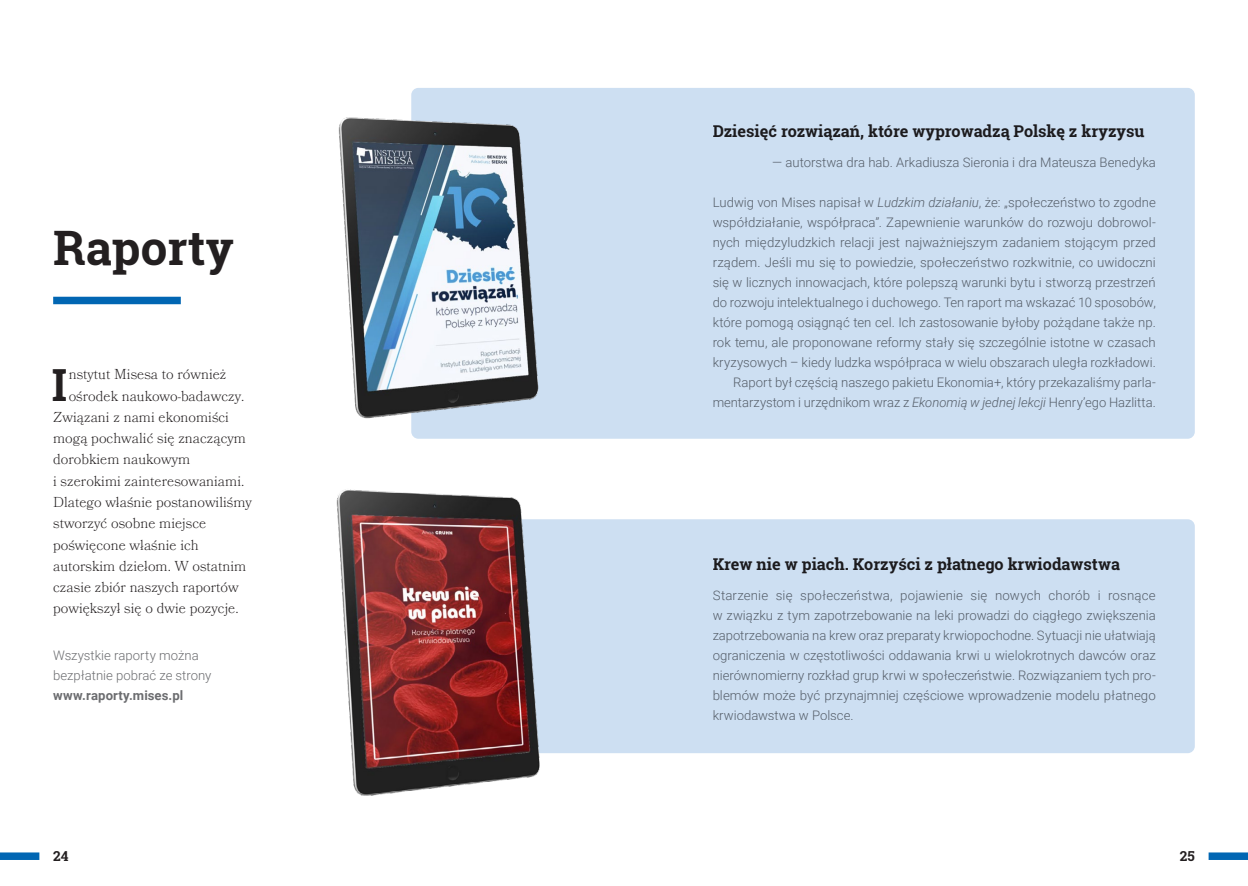
<style>
.page{position:relative;width:1248px;height:886px;background:#fff}
.page>*{position:absolute;margin:0;border:0;box-sizing:border-box;transform-origin:0 0}
.Title_Page{font:700 47.5px "Roboto Slab";color:#231f20}
.Feature{font:700 44.25px "Roboto Slab";color:#231f20}
.t1{font:700 16.25px "Roboto Slab";color:#231f20}
.Feature-2{font:300 14.38px "Bookmania";color:#231f20}
.t2{font:700 13.75px "Roboto Slab";color:#231f20}
.TG{font:300 13.12px/20px "Roboto";color:#6c6d70;text-align:right}
.s1{font-weight:700}
.s2{font-style:italic}
</style>
<div class="page">
<div style="left:411px;top:88px;width:783px;height:351px;background:#cddff2;border-radius:7px"></div>
<div style="left:411px;top:519px;width:783px;height:234px;background:#cddff2;border-radius:7px"></div>
<div style="left:53px;top:297px;width:128px;height:7px;background:#0166b3"></div>
<img style="left:338px;top:108px;width:201px;height:317px">
<img style="left:336px;top:489px;width:230px;height:307px">
<div style="left:0;top:852px;width:39px;height:8px;background:#0166b3"></div>
<div style="left:1208px;top:852px;width:39px;height:8px;background:#0166b3"></div>
<p class="Title_Page" style="left:53px;top:215px;width:182px">Raporty</p>
<p class="Feature" style="left:52px;top:354px;width:17px">I</p>
<p class="Feature-2" style="left:69px;top:366px;width:159px">nstytut Misesa to również</p>
<p class="Feature-2" style="left:69px;top:387px;width:177px">ośrodek naukowo-badawczy.</p>
<p class="Feature-2" style="left:53px;top:409px;width:177px">Związani z nami ekonomiści</p>
<p class="Feature-2" style="left:53px;top:430px;width:194px">mogą pochwalić się znaczącym</p>
<p class="Feature-2" style="left:53px;top:451px;width:138px">dorobkiem naukowym</p>
<p class="Feature-2" style="left:53px;top:472px;width:193px">i szerokimi zainteresowaniami.</p>
<p class="Feature-2" style="left:53px;top:494px;width:200px">Dlatego właśnie postanowiliśmy</p>
<p class="Feature-2" style="left:53px;top:515px;width:155px">stworzyć osobne miejsce</p>
<p class="Feature-2" style="left:53px;top:536px;width:147px">poświęcone właśnie ich</p>
<p class="Feature-2" style="left:53px;top:557px;width:195px">autorskim dziełom. W ostatnim</p>
<p class="Feature-2" style="left:53px;top:579px;width:187px">czasie zbiór naszych raportów</p>
<p class="Feature-2" style="left:53px;top:600px;width:187px">powiększył się o dwie pozycje.</p>
<p class="TG" style="left:53px;top:644px;width:160px;text-align:left">Wszystkie raporty można bezpłatnie pobrać ze strony <span class="s1">www.raporty.mises.pl</span></p>
<p class="t1" style="left:712px;top:120px;width:433px">Dziesięć rozwiązań, które wyprowadzą Polskę z kryzysu</p>
<p class="TG" style="left:772px;top:152px;width:385px">― autorstwa dra hab. Arkadiusza Sieronia i dra Mateusza Benedyka</p>
<p class="TG" style="left:712px;top:192px;width:444px">Ludwig von Mises napisał w <span class="s2">Ludzkim działaniu</span>, że: „społeczeństwo to zgodne współdziałanie, współpraca”. Zapewnienie warunków do rozwoju dobrowol&shy;nych międzyludzkich relacji jest najważniejszym zadaniem stojącym przed rządem. Jeśli mu się to powiedzie, społeczeństwo rozkwitnie, co uwidoczni się w licznych innowacjach, które polepszą warunki bytu i stworzą przestrzeń do rozwoju intelektualnego i duchowego. Ten raport ma wskazać 10 sposobów, które pomogą osiągnąć ten cel. Ich zastosowanie byłoby pożądane także np. rok temu, ale proponowane reformy stały się szczególnie istotne w czasach kryzysowych – kiedy ludzka współpraca w wielu obszarach uległa rozkładowi.<br>Raport był częścią naszego pakietu Ekonomia+, który przekazaliśmy parla&shy;mentarzystom i urzędnikom wraz z <span class="s2">Ekonomią w jednej lekcji</span> Henry’ego Hazlitta.</p>
<p class="t1" style="left:712px;top:553px;width:409px">Krew nie w piach. Korzyści z płatnego krwiodawstwa</p>
<p class="TG" style="left:712px;top:584px;width:444px;text-align:justify">Starzenie się społeczeństwa, pojawienie się nowych chorób i rosnące w związku z tym zapotrzebowanie na leki prowadzi do ciągłego zwiększenia zapotrzebowania na krew oraz preparaty krwiopochodne. Sytuacji nie ułatwiają ograniczenia w częstotliwości oddawania krwi u wielokrotnych dawców oraz nierównomierny rozkład grup krwi w społeczeństwie. Rozwiązaniem tych pro&shy;blemów może być przynajmniej częściowe wprowadzenie modelu płatnego krwiodawstwa w Polsce.</p>
<p class="t2" style="left:53px;top:847px;width:17px">24</p>
<p class="t2" style="left:1179px;top:847px;width:16px">25</p>
</div>
